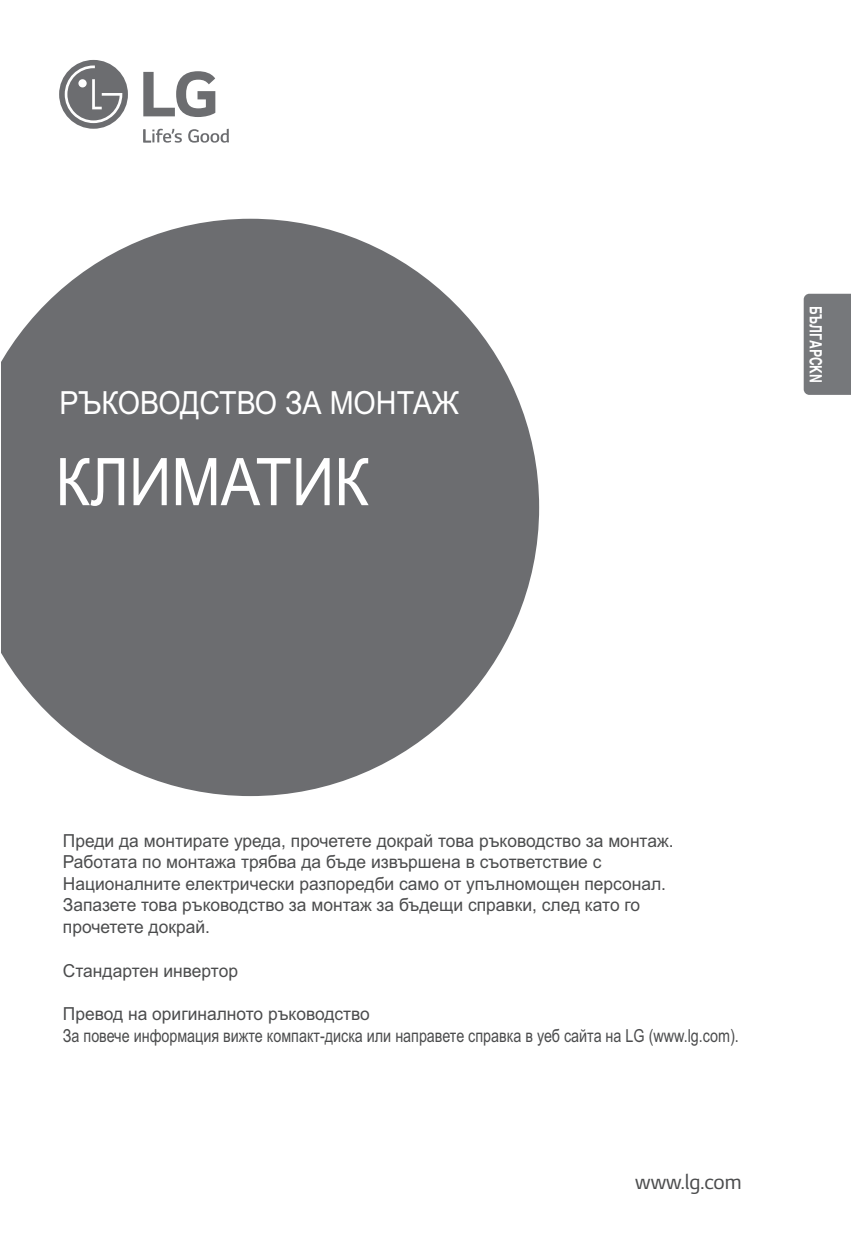
<style>
.page{position:relative;width:851px;height:1248px;background:#fff}
.page>*{position:absolute;margin:0;border:0;box-sizing:border-box;transform-origin:0 0}
.t1{font:65.8px "Arial";color:#fff;scale:.9 1}
.t2{font:31.8px "Arial";color:#fff;scale:.9 1}
.t3{font:22.2px "LG Smart";color:#4b4c4d}
.t4{font:18px/21.6px "Arial";color:#4b4c4d}
.t5{font:700 17px "Helvetica";color:#fff;scale:.71 1}
</style>
<div class="page">
<svg style="left:59px;top:60px;width:69px;height:69px"></svg>
<svg style="left:143px;top:129px;width:39px;height:14px"></svg>
<svg style="left:188px;top:129px;width:41px;height:14px"></svg>
<svg style="left:143px;top:71px;width:72px;height:46px"></svg>
<svg style="left:2px;top:219px;width:537px;height:577px;fill:#6c6d70"></svg>
<div style="left:803px;top:294px;width:47px;height:101px;background:#76787b"></div>
<h2 class="t2" style="left:60px;top:384px;width:445px">РЪКОВОДСТВО ЗА МОНТАЖ</h2>
<h1 class="t1" style="left:55px;top:444px;width:349px">КЛИМАТИК</h1>
<p class="t5" style="left:822px;top:305px;width:110px;rotate:90deg">БЪЛГАРСKN</p>
<p class="t4" style="left:63px;top:829px;width:612px">Преди да монтирате уреда, прочетете докрай това ръководство за монтаж.<br>Работата по монтажа трябва да бъде извършена в съответствие с Националните електрически разпоредби само от упълномощен персонал.<br>Запазете това ръководство за монтаж за бъдещи справки, след като го прочетете докрай.</p>
<p class="t4" style="left:63px;top:959px;width:177px">Стандартен инвертор</p>
<p class="t4" style="left:63px;top:1002px;width:677px">Превод на оригиналното ръководство<br>За повече информация вижте компакт-диска или направете справка в уеб сайта на LG (www.lg.com).</p>
<p class="t3" style="left:635px;top:1173px;width:108px">www.lg.com</p>
</div>
